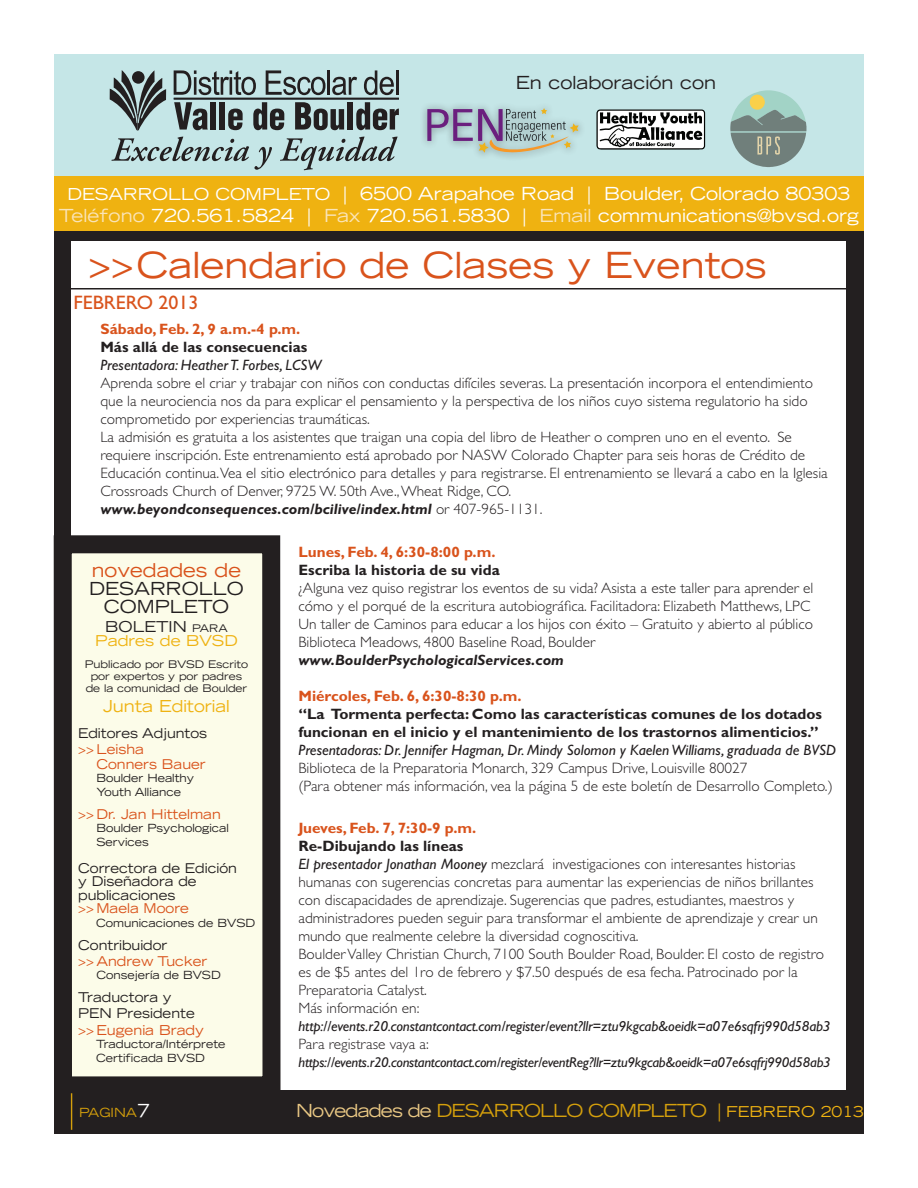
<style>
.page{position:relative;width:918px;height:1188px;background:#fff}
.page>*{position:absolute;margin:0;border:0;box-sizing:border-box;transform-origin:0 0}
.t1{font:expanded 36px "Trade Gothic LT Std";color:#d9531c}
.t2{font:19.5px "Gill Sans Std";color:#d9531c}
.t3{font:expanded 19.05px "Trade Gothic LT Std";color:#d9531c}
.t4{font:expanded 18px "Trade Gothic LT Std";color:#fff}
.t5{font:expanded 18px "Trade Gothic LT Std";letter-spacing:-.05em;color:#d49f0c}
.t6{font:expanded 18px/18px "Trade Gothic LT Std";color:#231f20;text-align:center}
.t7{font:expanded 16.5px "Trade Gothic LT Std";color:#efb211}
.t8{font:300 15px/18px "Gill Sans Std";color:#231f20}
.t9{font:700 15px/18px "Gill Sans Std";color:#231f20}
.t10{font:italic 15px "Gill Sans Std";color:#231f20}
.t11{font:700 15px "Gill Sans Std";color:#d9531c}
.t12{font:italic 700 15px "Gill Sans Std";color:#231f20}
.t13{font:expanded 15px "Trade Gothic LT Std";color:#efb211}
.t14{font:expanded 15px "Trade Gothic LT Std";color:#231f20}
.t15{font:italic 14.55px "Gill Sans Std";letter-spacing:-.01em;color:#231f20}
.t16{font:italic 14.25px "Gill Sans Std";letter-spacing:-.02em;color:#231f20}
.t17{font:expanded 13.65px "Trade Gothic LT Std";color:#d9531c}
.t18{font:expanded 13.5px/13.5px "Trade Gothic LT Std";color:#231f20}
.t19{font:expanded 13.5px "Trade Gothic LT Std";color:#d9531c}
.t20{font:expanded 12.6px "Trade Gothic LT Std";color:#d49f0c}
.t21{font:expanded 11.25px/13.5px "Trade Gothic LT Std";color:#231f20}
.t22{font:expanded 10.5px "Trade Gothic LT Std";color:#231f20}
.s1{font-size:16.5px}
.s2{color:#fae4b7}
.s3{font-size:37.65px}
.s4{font-weight:700;font-style:italic}
.s5{font-weight:400;font-style:italic}
.s6{font-size:10.5px}
.s7{color:#d9531c}
.s8{font-size:18px;color:#fff}
.s9{color:#eac884}
.s10{font-size:15px;color:#efb211}
</style>
<div class="page">
<div style="left:54px;top:222px;width:810px;height:912px;background:#231f20"></div>
<div style="left:54px;top:54px;width:810px;height:158px;background:#c5e6e7"></div>
<div style="left:54px;top:176px;width:810px;height:55px;background:#efb211"></div>
<div style="left:72px;top:241px;width:774px;height:850px;background:#fff"></div>
<hr style="left:63px;top:288px;width:792px;height:2px;background:#231f20">
<svg style="left:110px;top:70px;width:56px;height:61px"></svg>
<div style="left:132px;top:71px;width:13px;height:13px;background:#231f20;border-radius:50%"></div>
<svg style="left:174px;top:70px;width:82px;height:25px"></svg>
<svg style="left:266px;top:70px;width:60px;height:25px"></svg>
<hr style="left:327px;top:70px;width:3px;height:25px;background:#231f20">
<svg style="left:332px;top:77px;width:25px;height:18px"></svg>
<svg style="left:364px;top:70px;width:30px;height:25px"></svg>
<hr style="left:396px;top:70px;width:3px;height:25px;background:#231f20">
<svg style="left:174px;top:102px;width:34px;height:28px"></svg>
<div style="left:211px;top:102px;width:5px;height:28px;background:#231f20"></div>
<div style="left:220px;top:102px;width:5px;height:28px;background:#231f20"></div>
<svg style="left:228px;top:109px;width:15px;height:21px"></svg>
<svg style="left:253px;top:102px;width:31px;height:28px"></svg>
<svg style="left:295px;top:102px;width:49px;height:28px"></svg>
<div style="left:348px;top:102px;width:5px;height:28px;background:#231f20"></div>
<svg style="left:356px;top:102px;width:43px;height:28px"></svg>
<hr style="left:174px;top:98px;width:225px;height:2px;background:#231f20">
<svg style="left:111px;top:137px;width:161px;height:33px"></svg>
<svg style="left:280px;top:137px;width:118px;height:33px"></svg>
<div style="left:420px;top:101px;width:167px;height:60px;background:#231f20;opacity:.44"></div>
<svg style="left:427px;top:108px;width:152px;height:45px"></svg>
<svg style="left:596px;top:110px;width:109px;height:40px;background:#a1a2a1"></svg>
<svg style="left:730px;top:90px;width:76px;height:77px"></svg>
<div style="left:63px;top:544px;width:209px;height:541px;background:#fcfce9"></div>
<div style="left:54px;top:535px;width:227px;height:559px;border:18px solid #231f20"></div>
<div style="left:54px;top:1090px;width:810px;height:44px;background:#231f20"></div>
<hr style="left:71px;top:1093px;width:1px;height:37px;background:#d49f0c">
<p class="t6" style="left:516px;top:73px;width:202px">En colaboración con</p>
<p class="t4" style="left:67px;top:182px;width:785px"><span class="s1">DESARROLLO COMPLETO</span> | 6500 Arapahoe Road | Boulder, Colorado 80303</p>
<p class="t4" style="left:59px;top:204px;width:802px"><span class="s2">Teléfono</span> 720.561.5824 | <span class="s2">Fax</span> 720.561.5830 | <span class="s2">Email</span> communications@bvsd.org</p>
<p class="t1" style="left:88px;top:241px;width:680px"><span class="s3">&gt;&gt;</span>Calendario de Clases y Eventos</p>
<p class="t2" style="left:73px;top:291px;width:126px">FEBRERO 2013</p>
<p class="t11" style="left:100px;top:320px;width:201px">Sábado, Feb. 2, 9 a.m.-4 p.m.</p>
<p class="t9" style="left:100px;top:338px;width:208px">Más allá de las consecuencias</p>
<p class="t10" style="left:100px;top:356px;width:223px">Presentadora: Heather T. Forbes, LCSW</p>
<p class="t8" style="left:100px;top:374px;width:714px">Aprenda sobre el criar y trabajar con niños con conductas difíciles severas. La presentación incorpora el entendimiento que la neurociencia nos da para explicar el pensamiento y la perspectiva de los niños cuyo sistema regulatorio ha sido comprometido por experiencias traumáticas.</p>
<p class="t8" style="left:100px;top:428px;width:729px">La admisión es gratuita a los asistentes que traigan una copia del libro de Heather o compren uno en el evento. Se requiere inscripción. Este entrenamiento está aprobado por NASW Colorado Chapter para seis horas de Crédito de Educación continua.Vea el sitio electrónico para detalles y para registrarse. El entrenamiento se llevará a cabo en la Iglesia Crossroads Church of Denver, 9725 W. 50th Ave., Wheat Ridge, CO. <span class="s4">www.beyondconsequences.com/bcilive/index.html</span> or 407-965-1131.</p>
<p class="t11" style="left:298px;top:543px;width:199px">Lunes, Feb. 4, 6:30-8:00 p.m.</p>
<p class="t9" style="left:298px;top:561px;width:203px">Escriba la historia de su vida</p>
<p class="t8" style="left:298px;top:579px;width:516px">¿Alguna vez quiso registrar los eventos de su vida? Asista a este taller para aprender el cómo y el porqué de la escritura autobiográfica. Facilitadora: Elizabeth Matthews, LPC</p>
<p class="t8" style="left:298px;top:615px;width:516px">Un taller de Caminos para educar a los hijos con éxito – Gratuito y abierto al público</p>
<p class="t8" style="left:298px;top:633px;width:298px">Biblioteca Meadows, 4800 Baseline Road, Boulder</p>
<p class="t12" style="left:298px;top:651px;width:267px">www.BoulderPsychologicalServices.com</p>
<p class="t11" style="left:298px;top:687px;width:225px">Miércoles, Feb. 6, 6:30-8:30 p.m.</p>
<p class="t9" style="left:298px;top:705px;width:525px">“La Tormenta perfecta: Como las características comunes de los dotados funcionan en el inicio y el mantenimiento de los trastornos alimenticios.”</p>
<p class="t10" style="left:298px;top:741px;width:539px">Presentadoras: Dr. Jennifer Hagman, Dr. Mindy Solomon y Kaelen Williams, graduada de BVSD</p>
<p class="t8" style="left:298px;top:759px;width:451px">Biblioteca de la Preparatoria Monarch, 329 Campus Drive, Louisville 80027</p>
<p class="t8" style="left:298px;top:777px;width:536px">(Para obtener más información, vea la página 5 de este boletín de Desarrollo Completo.)</p>
<p class="t11" style="left:298px;top:820px;width:179px">Jueves, Feb. 7, 7:30-9 p.m.</p>
<p class="t9" style="left:298px;top:837px;width:166px">Re-Dibujando las líneas</p>
<p class="t8" style="left:298px;top:856px;width:521px"><span class="s5">El presentador Jonathan Mooney</span> mezclará investigaciones con interesantes historias humanas con sugerencias concretas para aumentar las experiencias de niños brillantes con discapacidades de aprendizaje. Sugerencias que padres, estudiantes, maestros y administradores pueden seguir para transformar el ambiente de aprendizaje y crear un mundo que realmente celebre la diversidad cognoscitiva.</p>
<p class="t8" style="left:298px;top:946px;width:527px">Boulder Valley Christian Church, 7100 South Boulder Road, Boulder. El costo de registro es de $5 antes del 1ro de febrero y $7.50 después de esa fecha. Patrocinado por la<br>Preparatoria Catalyst.</p>
<p class="t8" style="left:298px;top:1000px;width:122px">Más información en:</p>
<p class="t15" style="left:298px;top:1018px;width:534px">http://events.r20.constantcontact.com/register/event?llr=ztu9kgcab&amp;oeidk=a07e6sqfrj990d58ab3</p>
<p class="t8" style="left:298px;top:1036px;width:132px">Para registrase vaya a:</p>
<p class="t16" style="left:298px;top:1055px;width:534px">https://events.r20.constantcontact.com/register/eventReg?llr=ztu9kgcab&amp;oeidk=a07e6sqfrj990d58ab3</p>
<p class="t3" style="left:92px;top:558px;width:151px">novedades de</p>
<p class="t6" style="left:89px;top:579px;width:156px">DESARROLLO<br>COMPLETO</p>
<p class="t14" style="left:105px;top:617px;width:124px">BOLETIN <span class="s6">PARA</span></p>
<p class="t13" style="left:95px;top:631px;width:144px">Padres de BVSD</p>
<p class="t22" style="left:85px;top:658px;width:165px">Publicado por BVSD Escrito</p>
<p class="t22" style="left:91px;top:670px;width:153px">por expertos y por padres</p>
<p class="t22" style="left:86px;top:682px;width:163px">de la comunidad de Boulder</p>
<p class="t7" style="left:103px;top:695px;width:128px">Junta Editorial</p>
<p class="t18" style="left:78px;top:726px;width:131px">Editores Adjuntos</p>
<p class="t19" style="left:78px;top:740px;width:67px">&gt;&gt; Leisha</p>
<p class="t19" style="left:96px;top:755px;width:111px">Conners Bauer</p>
<p class="t21" style="left:96px;top:771px;width:99px">Boulder Healthy</p>
<p class="t21" style="left:96px;top:785px;width:86px">Youth Alliance</p>
<p class="t19" style="left:78px;top:805px;width:144px">&gt;&gt; Dr. Jan Hittelman</p>
<p class="t21" style="left:96px;top:821px;width:134px">Boulder Psychological</p>
<p class="t21" style="left:96px;top:835px;width:54px">Services</p>
<p class="t18" style="left:78px;top:861px;width:160px">Correctora de Edición y Diseñadora de publicaciones<br><span class="s7">&gt;&gt; Maela Moore</span></p>
<p class="t21" style="left:96px;top:916px;width:161px">Comunicaciones de BVSD</p>
<p class="t18" style="left:78px;top:938px;width:91px">Contribuidor</p>
<p class="t19" style="left:78px;top:952px;width:131px">&gt;&gt; Andrew Tucker</p>
<p class="t21" style="left:96px;top:968px;width:126px">Consejería de BVSD</p>
<p class="t18" style="left:78px;top:989px;width:118px;line-height:16.2px">Traductora y<br>PEN Presidente</p>
<p class="t17" style="left:78px;top:1021px;width:127px">&gt;&gt; Eugenia Brady</p>
<p class="t21" style="left:96px;top:1037px;width:131px">Traductora/Intérprete<br>Certificada BVSD</p>
<p class="t20" style="left:79px;top:1105px;width:73px">PAGINA<span class="s8">7</span></p>
<p class="t5" style="left:296px;top:1099px;width:569px"><span class="s9">Novedades de</span> DESARROLLO COMPLETO | <span class="s10">FEBRERO 2013</span></p>
</div>
